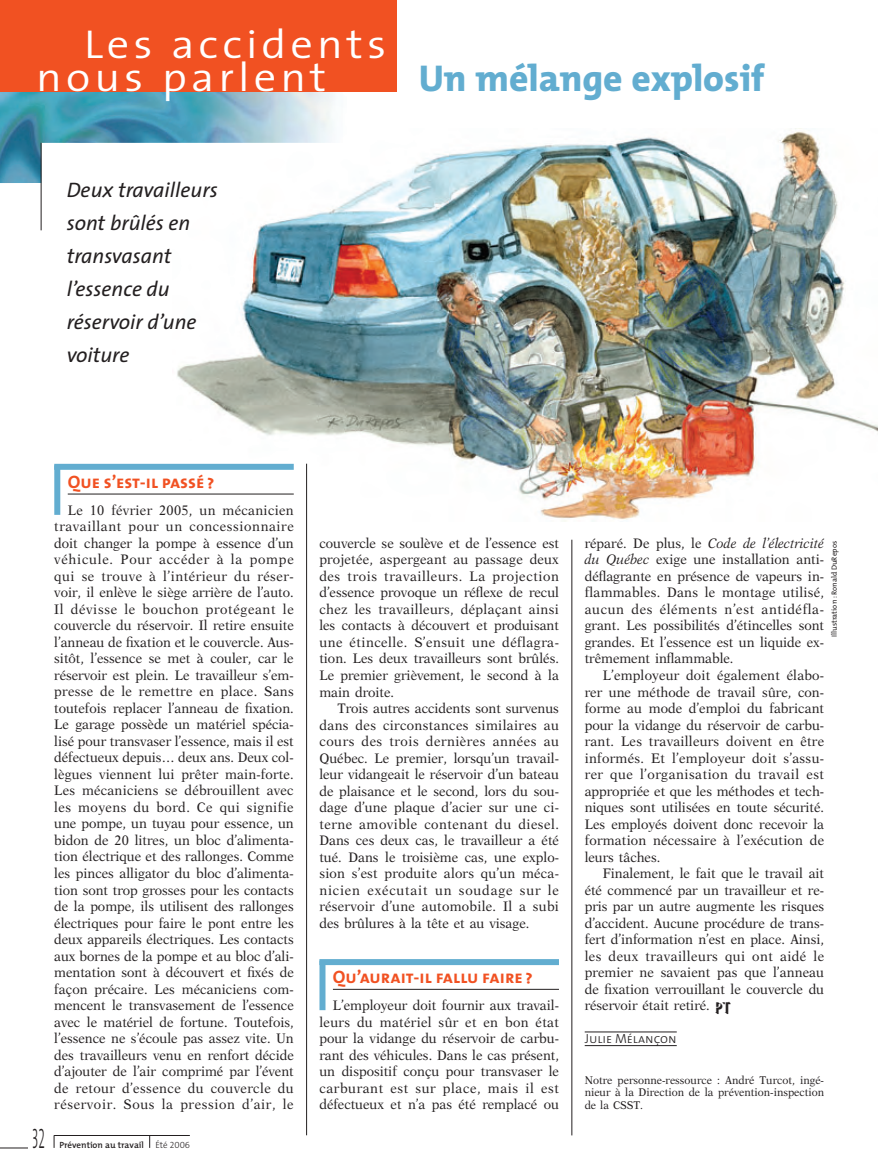
<style>
.page{position:relative;width:878px;height:1175px;background:#fff}
.page>*{position:absolute;margin:0;border:0;box-sizing:border-box;transform-origin:0 0}
.t1{font:300 40.5px/33px "The Sans";letter-spacing:.09em;color:#fff;scale:1.1 1}
.t2{font:800 37.5px "The Mix";color:#62add0}
.t3{font:28.2px "The Sans Light Caps";color:#231f20;scale:.45 1}
.t4{font:italic 21px/33px "The Sans";color:#231f20}
.t5{font:18px "The Sans Bold Caps";color:#f15122}
.t6{font:13.8px/16.5px "New Aster";color:#231f20;text-align:justify;scale:.93 1}
.t7{font:13.2px "The Sans Light Caps";color:#231f20}
.t8{font:11.25px/12.8px "New Aster";color:#231f20;text-align:justify;scale:.93 1}
.t9{font:600 9px "The Mix";color:#231f20}
.t10{font:9px "The Mix Light Caps";color:#231f20}
.t11{font:7.5px "The Mix";color:#231f20}
.s1{font-family:"The Mix";font-weight:300}
.s2{font-style:italic}
.s3{font-family:"Umbra";font-size:16.5px}
</style>
<div class="page">
<img style="left:172px;top:131px;width:705px;height:390px">
<hr style="left:54px;top:1135px;width:136px;height:1px;background:#231f20">
<svg style="left:0;top:1147px;width:28px;height:1px"></svg>
<hr style="left:306px;top:464px;width:1px;height:671px;background:#231f20">
<hr style="left:571px;top:539px;width:1px;height:596px;background:#231f20">
<div style="left:54px;top:464px;width:240px;height:6px;background:#62add0"></div>
<hr style="left:68px;top:494px;width:226px;height:1px;background:#231f20">
<div style="left:319px;top:959px;width:240px;height:6px;background:#62add0"></div>
<hr style="left:333px;top:989px;width:226px;height:1px;background:#231f20">
<hr style="left:584px;top:1031px;width:92px;height:1px;background:#231f20">
<hr style="left:584px;top:1045px;width:92px;height:1px;background:#231f20">
<img style="left:0;top:91px;width:346px;height:92px">
<div style="left:0;top:0;width:396px;height:91px;background:#f15122"></div>
<div style="left:54px;top:465px;width:6px;height:50px;background:#62add0"></div>
<div style="left:319px;top:960px;width:6px;height:50px;background:#62add0"></div>
<hr style="left:41px;top:143px;width:1px;height:87px;background:#231f20">
<h1 class="t1" style="left:36px;top:32px;width:319px;text-indent:48px">Les accidents nous parlent</h1>
<h3 class="t4" style="left:67px;top:176px;width:152px">Deux travailleurs sont brûlés en transvasant l’essence du réservoir d’une voiture</h3>
<h2 class="t2" style="left:418px;top:64px;width:347px">Un mélange explosif</h2>
<h3 class="t3" style="left:32px;top:1121px;width:30px">32</h3>
<h3 class="t5" style="left:68px;top:471px;width:148px">Que s’est-il passé ?</h3>
<p class="t6" style="left:54px;top:503px;width:259px;text-indent:14px">Le 10 février 2005, un mécanicien travaillant pour un concessionnaire doit changer la pompe à essence d’un véhicule. Pour accéder à la pompe qui se trouve à l’intérieur du réser&shy;voir, il enlève le siège arrière de l’auto.<br>Il dévisse le bouchon protégeant le couvercle du réservoir. Il retire ensuite l’anneau de fixation et le couvercle. Aus&shy;sitôt, l’essence se met à couler, car le réservoir est plein. Le travailleur s’em&shy;presse de le remettre en place. Sans toutefois replacer l’anneau de fixation.<br>Le garage possède un matériel spécia&shy;lisé pour transvaser l’essence, mais il est défectueux depuis… deux ans. Deux col&shy;lègues viennent lui prêter main-forte.<br>Les mécaniciens se débrouillent avec les moyens du bord. Ce qui signifie une pompe, un tuyau pour essence, un bidon de 20 litres, un bloc d’alimenta&shy;tion électrique et des rallonges. Comme les pinces alligator du bloc d’alimenta&shy;tion sont trop grosses pour les contacts de la pompe, ils utilisent des rallonges électriques pour faire le pont entre les deux appareils électriques. Les contacts aux bornes de la pompe et au bloc d’ali&shy;mentation sont à découvert et fixés de façon précaire. Les mécaniciens com&shy;mencent le transvasement de l’essence avec le matériel de fortune. Toutefois, l’essence ne s’écoule pas assez vite. Un des travailleurs venu en renfort décide d’ajouter de l’air comprimé par l’évent de retour d’essence du couvercle du réservoir. Sous la pression d’air, le</p>
<p class="t9" style="left:59px;top:1141px;width:86px">Prévention au travail</p>
<p class="t10" style="left:155px;top:1139px;width:36px"><span class="s1">Été</span> 2006</p>
<p class="t6" style="left:319px;top:536px;width:259px">couvercle se soulève et de l’essence est projetée, aspergeant au passage deux des trois travailleurs. La projection d’essence provoque un réflexe de recul chez les travailleurs, déplaçant ainsi les contacts à découvert et produisant une étincelle. S’ensuit une déflagra&shy;tion. Les deux travailleurs sont brûlés.<br>Le premier grièvement, le second à la main droite.</p>
<p class="t6" style="left:319px;top:701px;width:259px;text-indent:18px">Trois autres accidents sont survenus dans des circonstances similaires au cours des trois dernières années au Québec. Le premier, lorsqu’un travail&shy;leur vidangeait le réservoir d’un bateau de plaisance et le second, lors du sou&shy;dage d’une plaque d’acier sur une ci&shy;terne amovible contenant du diesel.<br>Dans ces deux cas, le travailleur a été tué. Dans le troisième cas, une explo&shy;sion s’est produite alors qu’un méca&shy;nicien exécutait un soudage sur le réservoir d’une automobile. Il a subi des brûlures à la tête et au visage.</p>
<h3 class="t5" style="left:333px;top:966px;width:201px">Qu’aurait-il fallu faire ?</h3>
<p class="t6" style="left:319px;top:998px;width:259px;text-indent:14px">L’employeur doit fournir aux travail&shy;leurs du matériel sûr et en bon état pour la vidange du réservoir de carbu&shy;rant des véhicules. Dans le cas présent, un dispositif conçu pour transvaser le carburant est sur place, mais il est défectueux et n’a pas été remplacé ou</p>
<p class="t6" style="left:584px;top:536px;width:259px">réparé. De plus, le <span class="s2">Code de l’électricité du Québec</span> exige une installation anti&shy;déflagrante en présence de vapeurs in&shy;flammables. Dans le montage utilisé, aucun des éléments n’est antidéfla&shy;grant. Les possibilités d’étincelles sont grandes. Et l’essence est un liquide ex&shy;trêmement inflammable.</p>
<p class="t6" style="left:584px;top:668px;width:259px;text-indent:18px">L’employeur doit également élabo&shy;rer une méthode de travail sûre, con&shy;forme au mode d’emploi du fabricant pour la vidange du réservoir de carbu&shy;rant. Les travailleurs doivent en être informés. Et l’employeur doit s’assu&shy;rer que l’organisation du travail est appropriée et que les méthodes et tech&shy;niques sont utilisées en toute sécurité.<br>Les employés doivent donc recevoir la formation nécessaire à l’exécution de leurs tâches.</p>
<p class="t6" style="left:584px;top:866px;width:259px;text-indent:18px">Finalement, le fait que le travail ait été commencé par un travailleur et re&shy;pris par un autre augmente les risques d’accident. Aucune procédure de trans&shy;fert d’information n’est en place. Ainsi, les deux travailleurs qui ont aidé le premier ne savaient pas que l’anneau de fixation verrouillant le couvercle du réservoir était retiré. <span class="s3">PT</span></p>
<p class="t7" style="left:584px;top:1030px;width:93px">Julie Mélançon</p>
<p class="t8" style="left:584px;top:1074px;width:259px">Notre personne-ressource : André Turcot, ingé&shy;nieur à la Direction de la prévention-inspection de la CSST.</p>
<p class="t11" style="left:831px;top:637px;width:97px;rotate:-90deg">Illustration : Ronald DuRepos</p>
</div>
